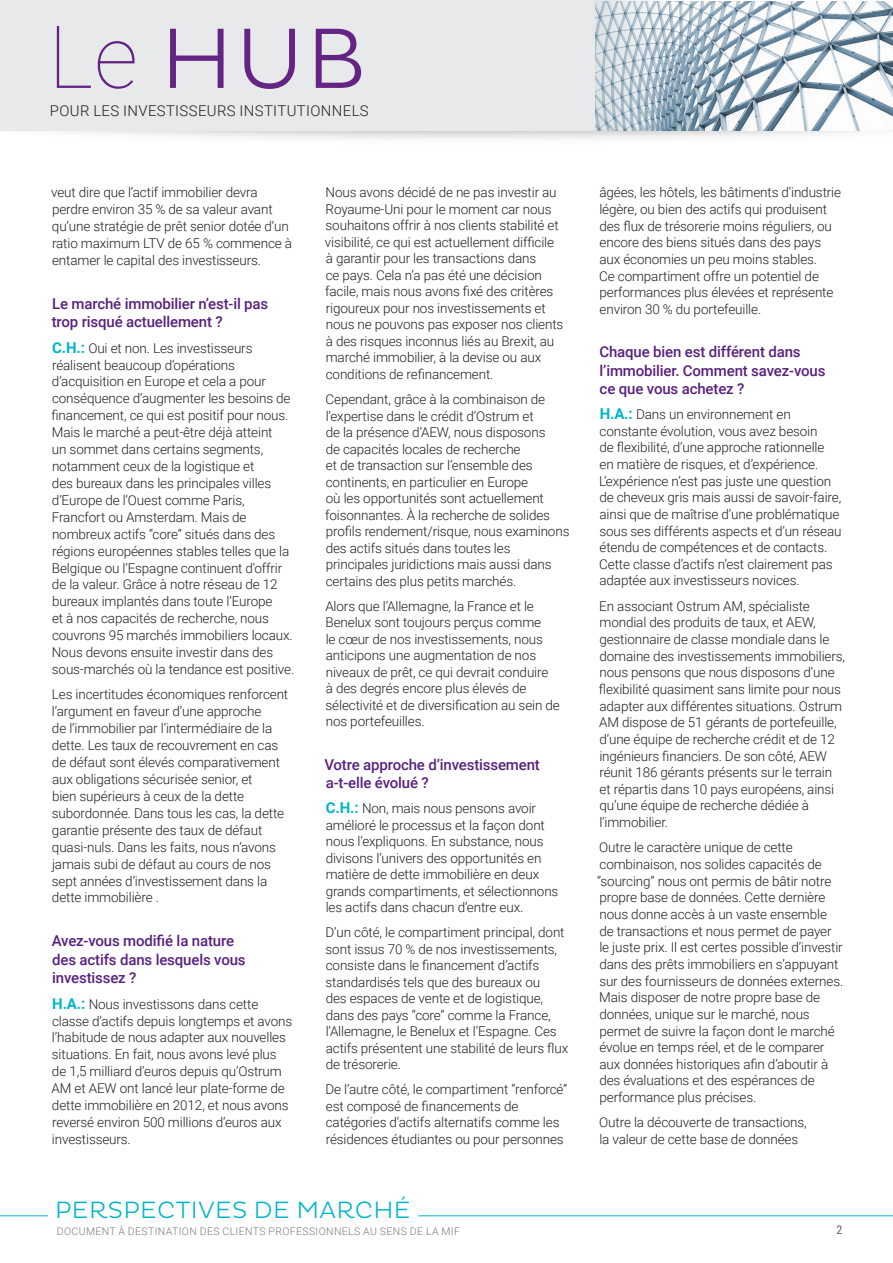
<style>
.page{position:relative;width:893px;height:1263px;background:#fff}
.page>*{position:absolute;margin:0;border:0;box-sizing:border-box;transform-origin:0 0}
.t1{font:300 87px "Pluto";color:#642483}
.t2{font:300 24px "Pluto";letter-spacing:.015em;color:#00b5cb}
.intertitre{font:500 15px/18.5px "Roboto";letter-spacing:-.01em;color:#59217e}
.t3{font:300 14.85px "Roboto";letter-spacing:.025em;color:#231f20}
.text_courant{font:300 13.5px/16.5px "Roboto";letter-spacing:-.01em;color:#231f20}
.t4{font:12px "Roboto Condensed";color:#5e6367}
.t5{font:300 10.5px "Roboto";letter-spacing:.035em;color:#777c7f}
.s1{font-family:"Roboto";font-weight:100}
.s2{font-weight:700;font-size:15px;color:#00b5cb}
</style>
<div class="page">
<div style="left:0;top:0;width:595px;height:131px;background:#e7e9ea"></div>
<img style="left:687px;top:1px;width:206px;height:130px">
<hr style="left:0;top:1215px;width:893px;height:1px;background:#00b5cb">
<svg style="left:595px;top:0;width:92px;height:131px"></svg>
<div style="left:48px;top:1200px;width:370px;height:18px;background:#fff"></div>
<h1 class="t1" style="left:48px;top:9px;width:320px"><span class="s1">Le</span> HUB</h1>
<p class="t3" style="left:50px;top:100px;width:320px">POUR LES INVESTISSEURS INSTITUTIONNELS</p>
<p class="text_courant" style="left:51px;top:183px;width:242px;line-height:17px">veut dire que l’actif immobilier devra perdre environ 35 % de sa valeur avant qu’une stratégie de prêt senior dotée d’un ratio maximum LTV de 65 % commence à entamer le capital des investisseurs.</p>
<p class="intertitre" style="left:52px;top:294px;width:218px">Le marché immobilier n’est-il pas trop risqué actuellement ?</p>
<p class="text_courant" style="left:52px;top:339px;width:244px;line-height:17px"><span class="s2">C.H.:</span> Oui et non. Les investisseurs réalisent beaucoup d’opérations d’acquisition en Europe et cela a pour conséquence d’augmenter les besoins de financement, ce qui est positif pour nous.<br>Mais le marché a peut-être déjà atteint<br>un sommet dans certains segments, notamment ceux de la logistique et<br>des bureaux dans les principales villes d’Europe de l’Ouest comme Paris, Francfort ou Amsterdam. Mais de nombreux actifs “core” situés dans des régions européennes stables telles que la Belgique ou l’Espagne continuent d’offrir de la valeur. Grâce à notre réseau de 12 bureaux implantés dans toute l’Europe<br>et à nos capacités de recherche, nous couvrons 95 marchés immobiliers locaux.<br>Nous devons ensuite investir dans des sous-marchés où la tendance est positive.</p>
<p class="text_courant" style="left:52px;top:686px;width:238px;line-height:17px">Les incertitudes économiques renforcent l’argument en faveur d’une approche<br>de l’immobilier par l’intermédiaire de la dette. Les taux de recouvrement en cas de défaut sont élevés comparativement aux obligations sécurisée senior, et<br>bien supérieurs à ceux de la dette subordonnée. Dans tous les cas, la dette garantie présente des taux de défaut quasi-nuls. Dans les faits, nous n’avons jamais subi de défaut au cours de nos sept années d’investissement dans la dette immobilière .</p>
<p class="intertitre" style="left:52px;top:931px;width:196px">Avez-vous modifié la nature des actifs dans lesquels vous investissez ?</p>
<p class="text_courant" style="left:52px;top:995px;width:242px;line-height:17px"><span class="s2">H.A.:</span> Nous investissons dans cette classe d’actifs depuis longtemps et avons l’habitude de nous adapter aux nouvelles situations. En fait, nous avons levé plus de 1,5 milliard d’euros depuis qu’Ostrum AM et AEW ont lancé leur plate-forme de dette immobilière en 2012, et nous avons reversé environ 500 millions d’euros aux investisseurs.</p>
<p class="text_courant" style="left:325px;top:184px;width:240px">Nous avons décidé de ne pas investir au Royaume-Uni pour le moment car nous souhaitons offrir à nos clients stabilité et visibilité, ce qui est actuellement difficile à garantir pour les transactions dans<br>ce pays. Cela n’a pas été une décision facile, mais nous avons fixé des critères rigoureux pour nos investissements et nous ne pouvons pas exposer nos clients à des risques inconnus liés au Brexit, au marché immobilier, à la devise ou aux conditions de refinancement.</p>
<p class="text_courant" style="left:325px;top:390px;width:246px">Cependant, grâce à la combinaison de l’expertise dans le crédit d’Ostrum et<br>de la présence d’AEW, nous disposons<br>de capacités locales de recherche<br>et de transaction sur l’ensemble des continents, en particulier en Europe<br>où les opportunités sont actuellement foisonnantes. À la recherche de solides profils rendement/risque, nous examinons des actifs situés dans toutes les principales juridictions mais aussi dans certains des plus petits marchés.</p>
<p class="text_courant" style="left:325px;top:597px;width:236px">Alors que l’Allemagne, la France et le Benelux sont toujours perçus comme<br>le cœur de nos investissements, nous anticipons une augmentation de nos niveaux de prêt, ce qui devrait conduire<br>à des degrés encore plus élevés de sélectivité et de diversification au sein de nos portefeuilles.</p>
<p class="intertitre" style="left:324px;top:755px;width:217px;line-height:18px">Votre approche d’investissement a-t-elle évolué ?</p>
<p class="text_courant" style="left:326px;top:799px;width:234px"><span class="s2">C.H.:</span> Non, mais nous pensons avoir amélioré le processus et la façon dont nous l’expliquons. En substance, nous divisons l’univers des opportunités en matière de dette immobilière en deux grands compartiments, et sélectionnons les actifs dans chacun d’entre eux.</p>
<p class="text_courant" style="left:326px;top:923px;width:244px">D’un côté, le compartiment principal, dont sont issus 70 % de nos investissements, consiste dans le financement d’actifs standardisés tels que des bureaux ou<br>des espaces de vente et de logistique, dans des pays “core” comme la France, l’Allemagne, le Benelux et l’Espagne. Ces actifs présentent une stabilité de leurs flux de trésorerie.</p>
<p class="text_courant" style="left:326px;top:1081px;width:243px">De l’autre côté, le compartiment “renforcé” est composé de financements de catégories d’actifs alternatifs comme les résidences étudiantes ou pour personnes</p>
<h2 class="t2" style="left:55px;top:1196px;width:357px">PERSPECTIVES DE MARCHÉ</h2>
<p class="t5" style="left:57px;top:1224px;width:405px">DOCUMENT À DESTINATION DES CLIENTS PROFESSIONNELS AU SENS DE LA MIF</p>
<p class="text_courant" style="left:599px;top:184px;width:243px">âgées, les hôtels, les bâtiments d’industrie légère, ou bien des actifs qui produisent des flux de trésorerie moins réguliers, ou encore des biens situés dans des pays aux économies un peu moins stables.<br>Ce compartiment offre un potentiel de performances plus élevées et représente environ 30 % du portefeuille.</p>
<p class="intertitre" style="left:599px;top:342px;width:227px">Chaque bien est différent dans l’immobilier. Comment savez-vous ce que vous achetez ?</p>
<p class="text_courant" style="left:599px;top:405px;width:244px"><span class="s2">H.A.:</span> Dans un environnement en constante évolution, vous avez besoin<br>de flexibilité, d’une approche rationnelle en matière de risques, et d’expérience.<br>L’expérience n’est pas juste une question de cheveux gris mais aussi de savoir-faire, ainsi que de maîtrise d’une problématique sous ses différents aspects et d’un réseau étendu de compétences et de contacts.<br>Cette classe d’actifs n’est clairement pas adaptée aux investisseurs novices.</p>
<p class="text_courant" style="left:599px;top:597px;width:248px">En associant Ostrum AM, spécialiste mondial des produits de taux, et AEW, gestionnaire de classe mondiale dans le domaine des investissements immobiliers, nous pensons que nous disposons d’une flexibilité quasiment sans limite pour nous adapter aux différentes situations. Ostrum AM dispose de 51 gérants de portefeuille, d’une équipe de recherche crédit et de 12 ingénieurs financiers. De son côté, AEW réunit 186 gérants présents sur le terrain et répartis dans 10 pays européens, ainsi qu’une équipe de recherche dédiée à l’immobilier.</p>
<p class="text_courant" style="left:597px;top:839px;width:248px">Outre le caractère unique de cette combinaison, nos solides capacités de “sourcing” nous ont permis de bâtir notre propre base de données. Cette dernière nous donne accès à un vaste ensemble<br>de transactions et nous permet de payer<br>le juste prix. Il est certes possible d’investir dans des prêts immobiliers en s’appuyant sur des fournisseurs de données externes.<br>Mais disposer de notre propre base de données, unique sur le marché, nous permet de suivre la façon dont le marché évolue en temps réel, et de le comparer aux données historiques afin d’aboutir à des évaluations et des espérances de performance plus précises.</p>
<p class="text_courant" style="left:599px;top:1114px;width:209px">Outre la découverte de transactions, la valeur de cette base de données</p>
<p class="t4" style="left:836px;top:1221px;width:7px">2</p>
</div>
